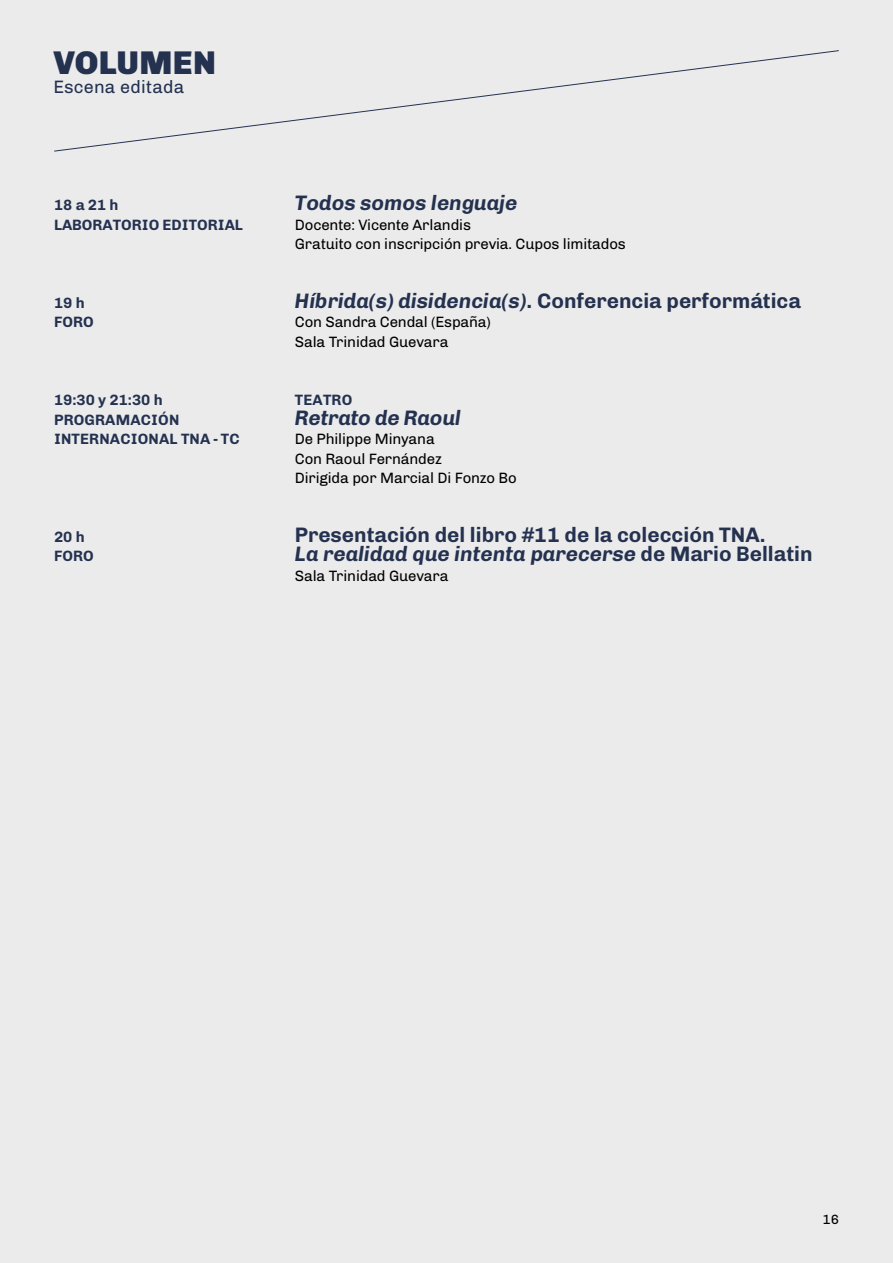
<style>
.page{position:relative;width:893px;height:1263px;background:#ebebec}
.page>*{position:absolute;margin:0;border:0;box-sizing:border-box;transform-origin:0 0}
.t1{font:900 33px "Chivo";letter-spacing:.01em;color:#243250}
.t2{font:700 21px/19.5px "Chivo";color:#243250}
.t3{font:italic 700 21px "Chivo";color:#243250}
.t4{font:18px "Chivo";letter-spacing:.01em;color:#243250}
.t5{font:15px/19.5px "Chivo";letter-spacing:-.01em;color:#000}
.t6{font:700 15px/19.5px "Chivo";color:#243250}
.t7{font:13.5px "Chivo";color:#000}
.s1{font-style:italic}
</style>
<div class="page">
<svg style="left:54px;top:50px;width:785px;height:102px"></svg>
<h1 class="t1" style="left:54px;top:43px;width:164px">VOLUMEN</h1>
<p class="t4" style="left:53px;top:77px;width:132px">Escena editada</p>
<p class="t6" style="left:54px;top:195px;width:70px">18 a 21 h<br>LABORATOR</p>
<p class="t6" style="left:142px;top:215px;width:58px">IO EDITOR</p>
<p class="t6" style="left:218px;top:215px;width:26px">IAL</p>
<p class="t6" style="left:54px;top:293px;width:32px">19 h<br>FORO</p>
<p class="t6" style="left:54px;top:390px;width:110px">19:30 y 21:30 h<br>Programaci</p>
<p class="t6" style="left:158px;top:410px;width:23px">ón</p>
<p class="t6" style="left:54px;top:429px;width:66px">internaci</p>
<p class="t6" style="left:138px;top:429px;width:103px">onal TNA - TC</p>
<p class="t6" style="left:54px;top:527px;width:32px">20 h<br>FORO</p>
<h2 class="t3" style="left:295px;top:191px;width:224px">Todos somos lenguaje</h2>
<p class="t5" style="left:295px;top:215px;width:332px">Docente: Vicente Arlandis<br>Gratuito con inscripción previa. Cupos limitados</p>
<h2 class="t2" style="left:295px;top:291px;width:508px"><span class="s1">Híbrida(s) disidencia(s)</span>. Conferencia performática</h2>
<p class="t5" style="left:295px;top:312px;width:198px">Con Sandra Cendal (España)<br>Sala Trinidad Guevara</p>
<p class="t6" style="left:295px;top:390px;width:11px">Tea</p>
<p class="t6" style="left:323px;top:390px;width:31px">tro</p>
<h2 class="t3" style="left:295px;top:405px;width:168px">Retrato de Raoul</h2>
<p class="t5" style="left:295px;top:429px;width:223px">De Philippe Minyana<br>Con Raoul Fernández<br>Dirigida por Marcial Di Fonzo Bo</p>
<h2 class="t2" style="left:295px;top:525px;width:519px">Presentación del libro #11 de la colección TNA.<br><span class="s1">La realidad que intenta parecerse</span> de Mario Bellatin</h2>
<p class="t5" style="left:295px;top:566px;width:155px">Sala Trinidad Guevara</p>
<p class="t7" style="left:822px;top:1211px;width:18px">16</p>
</div>
